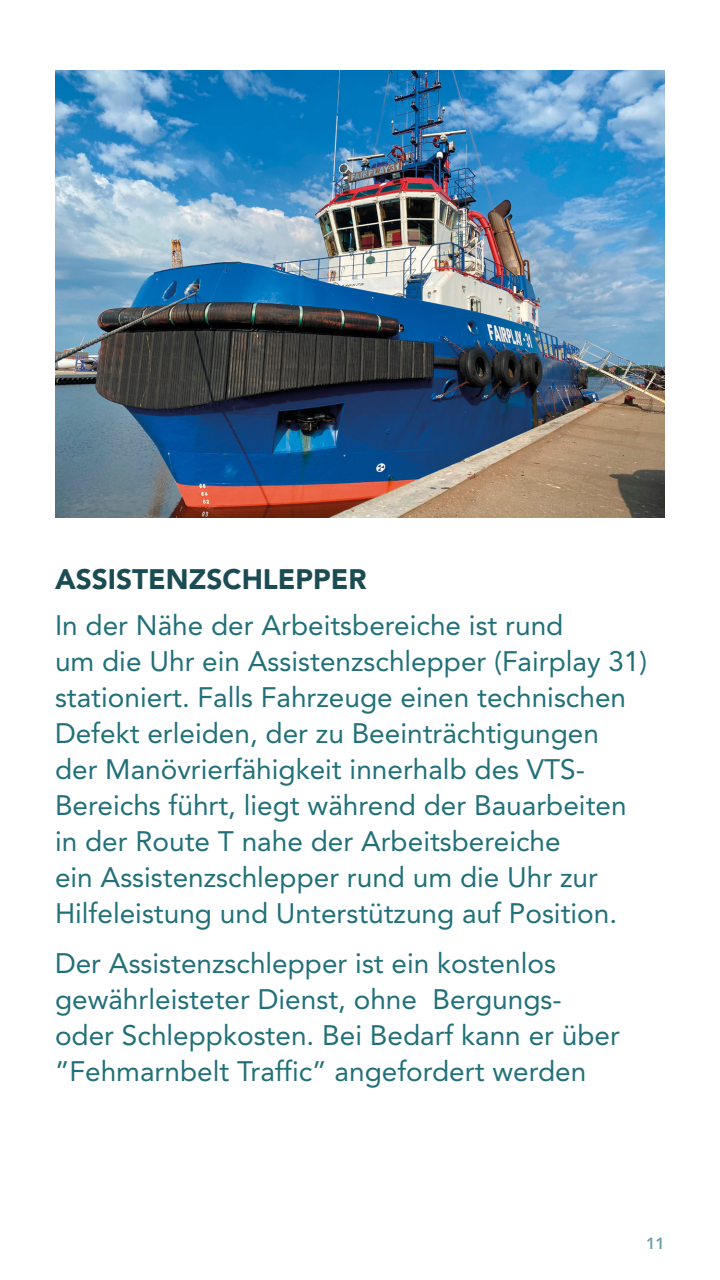
<style>
.page{position:relative;width:720px;height:1280px;background:#fff}
.page>*{position:absolute;margin:0;border:0;box-sizing:border-box;transform-origin:0 0}
.Copy{font:28px/36px "Avenir LT Std";color:#217079}
.t1{font:900 28px "Avenir LT Std";color:#1c4c53}
.t2{font:800 16px "Avenir LT Std";color:#6da0aa}
</style>
<div class="page">
<img style="left:55px;top:70px;width:610px;height:447px">
<h3 class="t1" style="left:55px;top:562px;width:313px">ASSISTENZSCHLEPPER</h3>
<p class="Copy" style="left:55px;top:608px;width:594px">In der Nähe der Arbeitsbereiche ist rund<br>um die Uhr ein Assistenzschlepper (Fairplay 31) stationiert. Falls Fahrzeuge einen technischen Defekt erleiden, der zu Beeinträchtigungen der Manövrierfähigkeit innerhalb des VTS-Bereichs führt, liegt während der Bauarbeiten in der Route T nahe der Arbeitsbereiche<br>ein Assistenzschlepper rund um die Uhr zur Hilfeleistung und Unterstützung auf Position.</p>
<p class="Copy" style="left:55px;top:946px;width:566px">Der Assistenzschlepper ist ein kostenlos gewährleisteter Dienst, ohne Bergungs&shy;oder Schleppkosten. Bei Bedarf kann er über ”Fehmarnbelt Traffic” angefordert werden</p>
<p class="t2" style="left:646px;top:1234px;width:20px">11</p>
</div>
